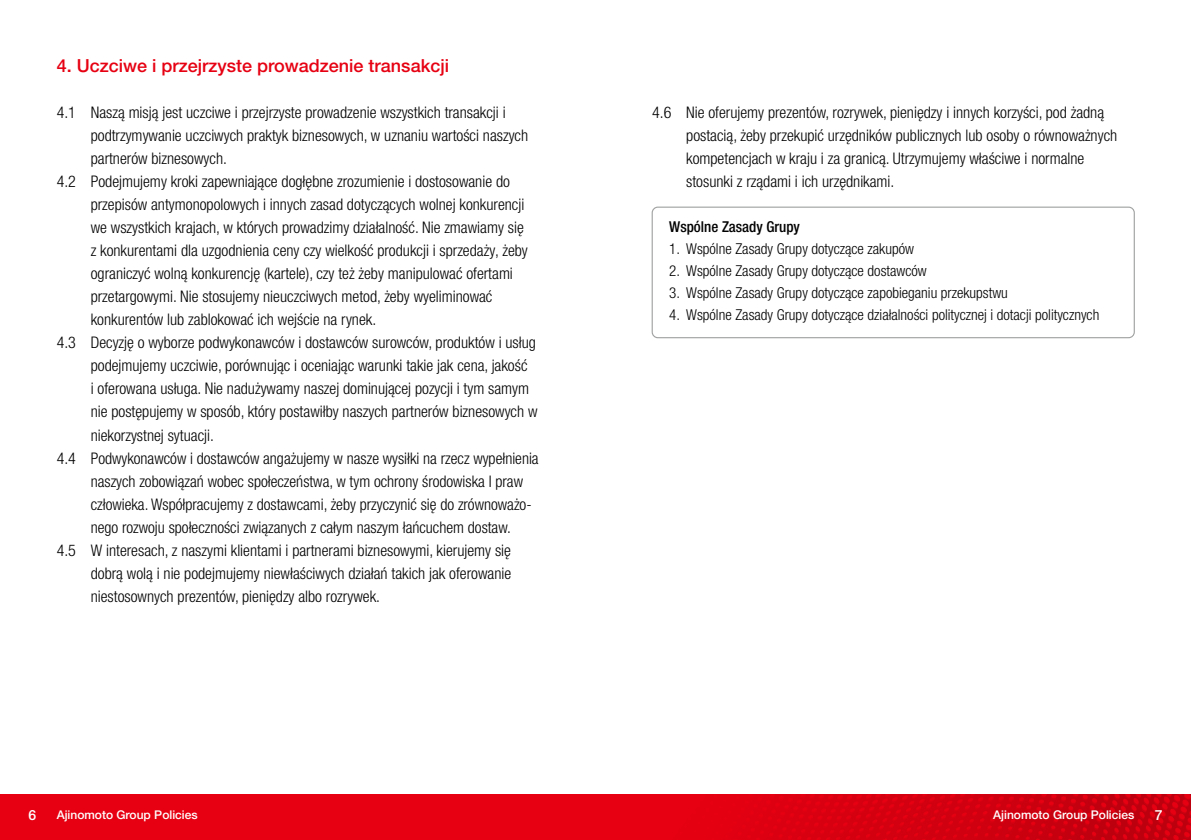
<style>
.page{position:relative;width:1191px;height:840px;background:#fff}
.page>*{position:absolute;margin:0;border:0;box-sizing:border-box;transform-origin:0 0}
.t1{font:500 18px "Helvetica Neue LT Pro";color:#e60012}
.t2{font:300 condensed 16px/23px "Helvetica Neue LT Pro";color:#000}
.t3{font:300 condensed 15px "Helvetica Neue LT Pro";color:#000}
.t4{font:500 condensed 15px "Helvetica Neue LT Std";color:#000}
.t5{font:500 14px "Helvetica Neue LT Std";color:#fff}
.t6{font:500 12px "Helvetica Neue LT Std";color:#fff}
</style>
<div class="page">
<div style="left:0;top:794px;width:1191px;height:45px;background:#e60012"></div>
<img style="left:766px;top:794px;width:425px;height:45px">
<div style="left:651px;top:206px;width:483px;height:132px;border:1px solid #9fa0a0;border-radius:6px"></div>
<p class="t1" style="left:57px;top:55px;width:394px">4. Uczciwe i przejrzyste prowadzenie transakcji</p>
<p class="t2" style="left:57px;top:101px;width:450px">4.1 Naszą misją jest uczciwe i przejrzyste prowadzenie wszystkich transakcji i</p>
<p class="t2" style="left:91px;top:124px;width:439px">podtrzymywanie uczciwych praktyk biznesowych, w uznaniu wartości naszych</p>
<p class="t2" style="left:91px;top:147px;width:138px">partnerów biznesowych.</p>
<p class="t2" style="left:57px;top:170px;width:455px">4.2 Podejmujemy kroki zapewniające dogłębne zrozumienie i dostosowanie do</p>
<p class="t2" style="left:91px;top:193px;width:435px">przepisów antymonopolowych i innych zasad dotyczących wolnej konkurencji</p>
<p class="t2" style="left:91px;top:216px;width:434px">we wszystkich krajach, w których prowadzimy działalność. Nie zmawiamy się</p>
<p class="t2" style="left:91px;top:239px;width:439px">z konkurentami dla uzgodnienia ceny czy wielkość produkcji i sprzedaży, żeby</p>
<p class="t2" style="left:91px;top:262px;width:424px">ograniczyć wolną konkurencję (kartele), czy też żeby manipulować ofertami</p>
<p class="t2" style="left:91px;top:285px;width:403px">przetargowymi. Nie stosujemy nieuczciwych metod, żeby wyeliminować</p>
<p class="t2" style="left:91px;top:308px;width:287px">konkurentów lub zablokować ich wejście na rynek.</p>
<p class="t2" style="left:57px;top:331px;width:481px">4.3 Decyzję o wyborze podwykonawców i dostawców surowców, produktów i usług</p>
<p class="t2" style="left:91px;top:354px;width:438px">podejmujemy uczciwie, porównując i oceniając warunki takie jak cena, jakość</p>
<p class="t2" style="left:91px;top:377px;width:440px">i oferowana usługa. Nie nadużywamy naszej dominującej pozycji i tym samym</p>
<p class="t2" style="left:91px;top:400px;width:448px">nie postępujemy w sposób, który postawiłby naszych partnerów biznesowych w</p>
<p class="t2" style="left:91px;top:423px;width:125px">niekorzystnej sytuacji.</p>
<p class="t2" style="left:57px;top:446px;width:483px">4.4 Podwykonawców i dostawców angażujemy w nasze wysiłki na rzecz wypełnienia</p>
<p class="t2" style="left:91px;top:469px;width:434px">naszych zobowiązań wobec społeczeństwa, w tym ochrony środowiska I praw</p>
<p class="t2" style="left:91px;top:492px;width:442px">człowieka. Współpracujemy z dostawcami, żeby przyczynić się do zrównoważo-</p>
<p class="t2" style="left:91px;top:515px;width:422px">nego rozwoju społeczności związanych z całym naszym łańcuchem dostaw.</p>
<p class="t2" style="left:57px;top:538px;width:456px">4.5 W interesach, z naszymi klientami i partnerami biznesowymi, kierujemy się</p>
<p class="t2" style="left:91px;top:561px;width:422px">dobrą wolą i nie podejmujemy niewłaściwych działań takich jak oferowanie</p>
<p class="t2" style="left:91px;top:584px;width:291px">niestosownych prezentów, pieniędzy albo rozrywek.</p>
<p class="t2" style="left:686px;top:101px;width:432px;text-indent:-34px">4.6 Nie oferujemy prezentów, rozrywek, pieniędzy i innych korzyści, pod żadną postacią, żeby przekupić urzędników publicznych lub osoby o równoważnych kompetencjach w kraju i za granicą. Utrzymujemy właściwe i normalne stosunki z rządami i ich urzędnikami.</p>
<p class="t4" style="left:669px;top:218px;width:132px">Wspólne Zasady Grupy</p>
<p class="t3" style="left:669px;top:240px;width:246px">1. Wspólne Zasady Grupy dotyczące zakupów</p>
<p class="t3" style="left:669px;top:262px;width:259px">2. Wspólne Zasady Grupy dotyczące dostawców</p>
<p class="t3" style="left:669px;top:284px;width:340px">3. Wspólne Zasady Grupy dotyczące zapobieganiu przekupstwu</p>
<p class="t3" style="left:669px;top:306px;width:432px">4. Wspólne Zasady Grupy dotyczące działalności politycznej i dotacji politycznych</p>
<p class="t5" style="left:28px;top:806px;width:9px">6</p>
<p class="t6" style="left:57px;top:806px;width:142px">Ajinomoto Group Policies</p>
<p class="t6" style="left:993px;top:806px;width:142px">Ajinomoto Group Policies</p>
<p class="t5" style="left:1154px;top:806px;width:9px">7</p>
</div>
